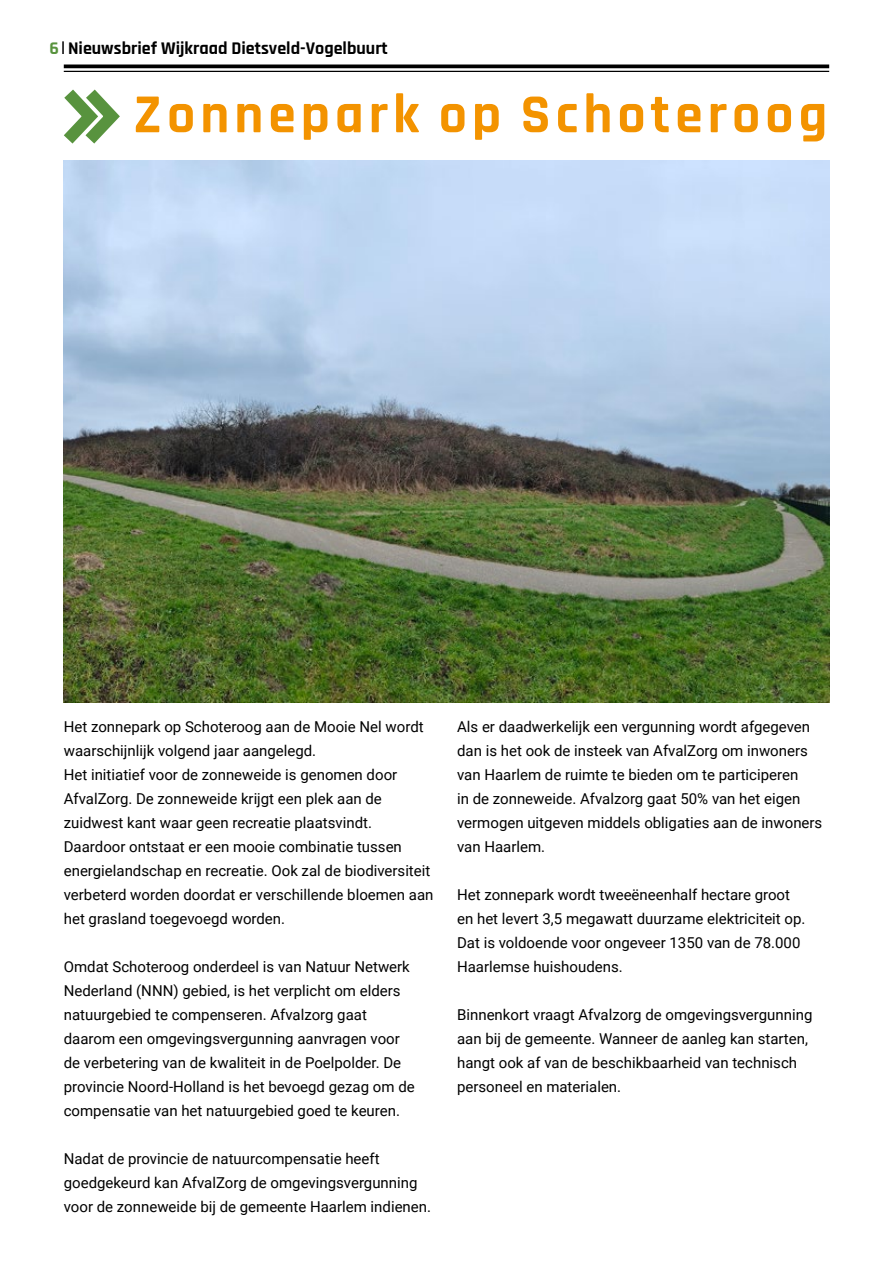
<style>
.page{position:relative;width:893px;height:1263px;background:#fff}
.page>*{position:absolute;margin:0;border:0;box-sizing:border-box;transform-origin:0 0}
.t1{font:700 55.5px "Rajdhani";letter-spacing:.09em;color:#f39300}
.t2{font:700 18px "Rajdhani";color:#000}
.t3{font:15px/24px "Roboto";color:#000}
.s1{color:#58933e}
</style>
<div class="page">
<hr style="left:64px;top:65px;width:765px;height:3px;background:#000">
<hr style="left:64px;top:71px;width:765px;height:1px;background:#000">
<svg style="left:62px;top:41px;width:2px;height:13px"></svg>
<img style="left:64px;top:160px;width:765px;height:542px">
<svg style="left:64px;top:89px;width:56px;height:55px"></svg>
<p class="t2" style="left:49px;top:37px;width:340px"><span class="s1">6</span> Nieuwsbrief Wijkraad Dietsveld-Vogelbuurt</p>
<h1 class="t1" style="left:133px;top:81px;width:696px">Zonnepark op Schoteroog</h1>
<p class="t3" style="left:64px;top:714px;width:371px">Het zonnepark op Schoteroog aan de Mooie Nel wordt waarschijnlijk volgend jaar aangelegd.<br>Het initiatief voor de zonneweide is genomen door AfvalZorg. De zonneweide krijgt een plek aan de zuidwest kant waar geen recreatie plaatsvindt.<br>Daardoor ontstaat er een mooie combinatie tussen energielandschap en recreatie. Ook zal de biodiversiteit verbeterd worden doordat er verschillende bloemen aan het grasland toegevoegd worden.</p>
<p class="t3" style="left:64px;top:954px;width:352px">Omdat Schoteroog onderdeel is van Natuur Netwerk Nederland (NNN) gebied, is het verplicht om elders natuurgebied te compenseren. Afvalzorg gaat daarom een omgevingsvergunning aanvragen voor de verbetering van de kwaliteit in de Poelpolder. De provincie Noord-Holland is het bevoegd gezag om de compensatie van het natuurgebied goed te keuren.</p>
<p class="t3" style="left:64px;top:1146px;width:369px">Nadat de provincie de natuurcompensatie heeft goedgekeurd kan AfvalZorg de omgevingsvergunning voor de zonneweide bij de gemeente Haarlem indienen.</p>
<p class="t3" style="left:457px;top:714px;width:367px">Als er daadwerkelijk een vergunning wordt afgegeven dan is het ook de insteek van AfvalZorg om inwoners van Haarlem de ruimte te bieden om te participeren<br>in de zonneweide. Afvalzorg gaat 50% van het eigen vermogen uitgeven middels obligaties aan de inwoners van Haarlem.</p>
<p class="t3" style="left:457px;top:882px;width:350px">Het zonnepark wordt tweeëneenhalf hectare groot en het levert 3,5 megawatt duurzame elektriciteit op.<br>Dat is voldoende voor ongeveer 1350 van de 78.000<br>Haarlemse huishoudens.</p>
<p class="t3" style="left:457px;top:1002px;width:357px">Binnenkort vraagt Afvalzorg de omgevingsvergunning aan bij de gemeente. Wanneer de aanleg kan starten, hangt ook af van de beschikbaarheid van technisch personeel en materialen.</p>
</div>
